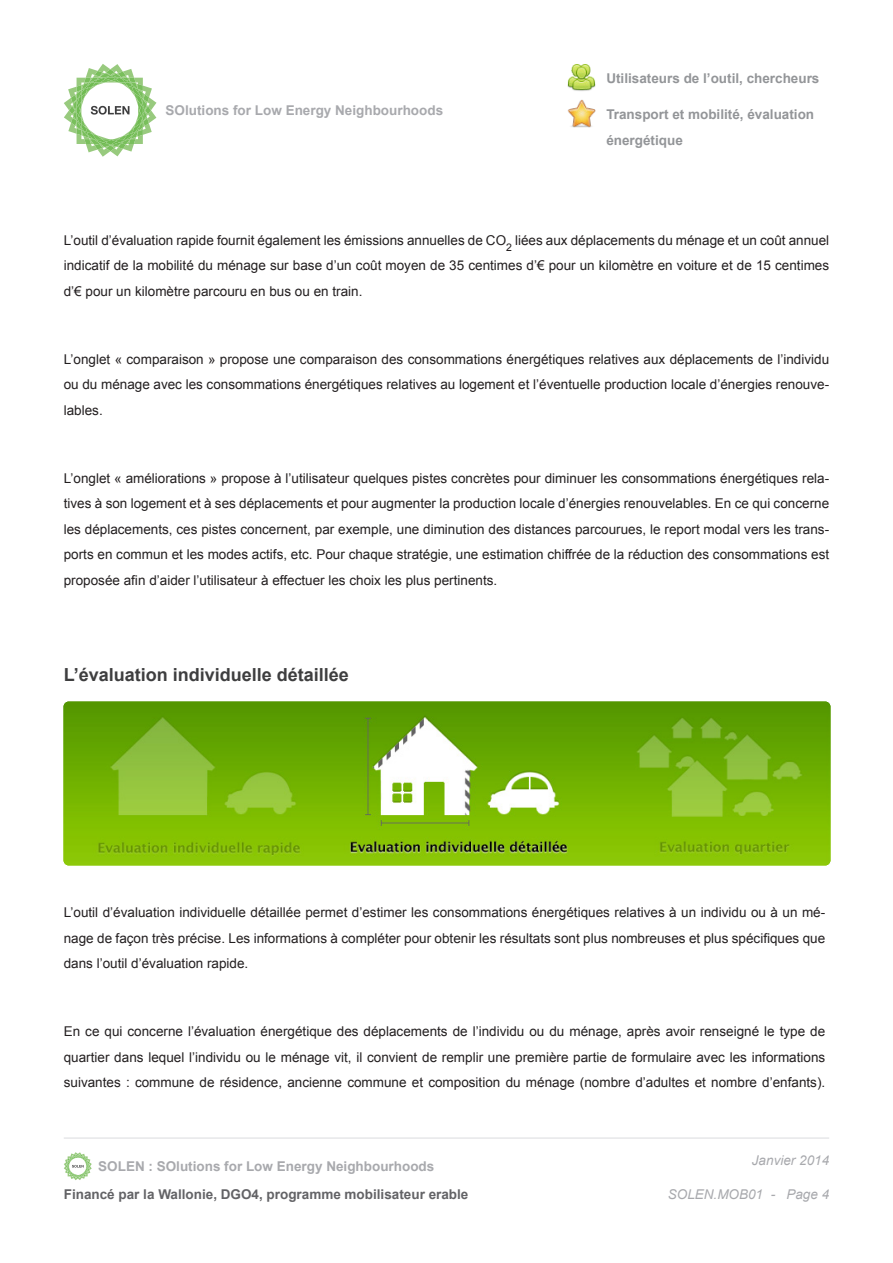
<style>
.page{position:relative;width:893px;height:1263px;background:#fff}
.page>*{position:absolute;margin:0;border:0;box-sizing:border-box;transform-origin:0 0}
.Titre_3{font:700 18px "Arial";color:#3e3e3f}
.t1{font:13.5px/25.5px "Arial";color:#231f20;text-align:justify}
.t2{font:700 13.5px "Arial";color:#a8a9ad}
.t3{font:700 13.5px/25.5px "Arial";color:#939598}
.t4{font:700 13.5px "Arial";color:#636366}
.t5{font:italic 13.5px "Arial";color:#a8a9ad}
</style>
<div class="page">
<hr style="left:64px;top:1137px;width:765px;height:2px;background:#e6e7e9">
<img style="left:567px;top:100px;width:28px;height:28px">
<img style="left:567px;top:64px;width:28px;height:27px">
<svg style="left:64px;top:64px;width:92px;height:93px"></svg>
<svg style="left:64px;top:1152px;width:28px;height:28px"></svg>
<img style="left:63px;top:701px;width:768px;height:165px">
<p class="t2" style="left:166px;top:101px;width:279px">SOlutions for Low Energy Neighbourhoods</p>
<p class="t3" style="left:606px;top:66px;width:215px">Utilisateurs de l’outil, chercheurs</p>
<p class="t3" style="left:606px;top:102px;width:209px">Transport et mobilité, évaluation énergétique</p>
<p class="t1" style="left:64px;top:227px;width:767px">L’outil d’évaluation rapide fournit également les émissions annuelles de CO<sub>2</sub> liées aux déplacements du ménage et un coût annuel indicatif de la mobilité du ménage sur base d’un coût moyen de 35 centimes d’€ pour un kilomètre en voiture et de 15 centimes d’€ pour un kilomètre parcouru en bus ou en train.</p>
<p class="t1" style="left:64px;top:346px;width:767px">L’onglet « comparaison » propose une comparaison des consommations énergétiques relatives aux déplacements de l’individu ou du ménage avec les consommations énergétiques relatives au logement et l’éventuelle production locale d’énergies renouve&shy;lables.</p>
<p class="t1" style="left:64px;top:465px;width:767px">L’onglet « améliorations » propose à l’utilisateur quelques pistes concrètes pour diminuer les consommations énergétiques rela&shy;tives à son logement et à ses déplacements et pour augmenter la production locale d’énergies renouvelables. En ce qui concerne les déplacements, ces pistes concernent, par exemple, une diminution des distances parcourues, le report modal vers les trans&shy;ports en commun et les modes actifs, etc. Pour chaque stratégie, une estimation chiffrée de la réduction des consommations est proposée afin d’aider l’utilisateur à effectuer les choix les plus pertinents.</p>
<p class="Titre_3" style="left:64px;top:663px;width:287px">L’évaluation individuelle détaillée</p>
<p class="t1" style="left:64px;top:900px;width:763px">L’outil d’évaluation individuelle détaillée permet d’estimer les consommations énergétiques relatives à un individu ou à un mé&shy;nage de façon très précise. Les informations à compléter pour obtenir les résultats sont plus nombreuses et plus spécifiques que dans l’outil d’évaluation rapide.</p>
<p class="t1" style="left:64px;top:1019px;width:763px">En ce qui concerne l’évaluation énergétique des déplacements de l’individu ou du ménage, après avoir renseigné le type de quartier dans lequel l’individu ou le ménage vit, il convient de remplir une première partie de formulaire avec les informations suivantes : commune de résidence, ancienne commune et composition du ménage (nombre d’adultes et nombre d’enfants).</p>
<p class="t2" style="left:98px;top:1157px;width:338px">SOLEN : SOlutions for Low Energy Neighbourhoods</p>
<p class="t4" style="left:64px;top:1185px;width:406px">Financé par la Wallonie, DGO4, programme mobilisateur erable</p>
<p class="t5" style="left:752px;top:1152px;width:79px">Janvier 2014</p>
<p class="t5" style="left:668px;top:1186px;width:163px">SOLEN.MOB01 - Page 4</p>
</div>
